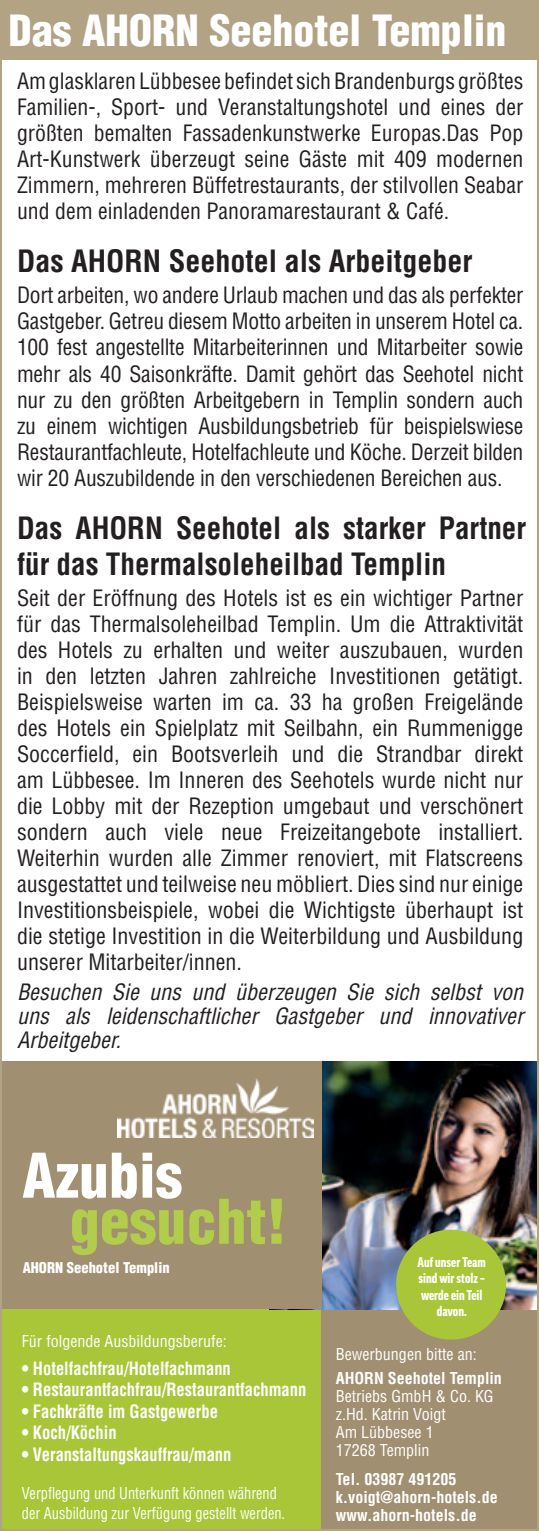
<style>
.page{position:relative;width:539px;height:1531px;background:#fff}
.page>*{position:absolute;margin:0;border:0;box-sizing:border-box;transform-origin:0 0}
.t1{font:900 condensed 42px "Helvetica LT Std";color:#fff}
.t2{font:700 condensed 30px/36px "Helvetica LT Std";color:#231f20}
.t3{font:condensed 22px/26px "Helvetica LT Std";color:#231f20;text-align:justify}
.t4{font:italic condensed 22px/24px "Helvetica LT Std";color:#231f20;text-align:justify}
.t5{font:700 condensed 18px "Helvetica LT Std";color:#fff;scale:.92 1}
.t6{font:condensed 16px/18px "Helvetica LT Std";color:#fff}
.t7{font:condensed 16px/19.2px "Helvetica LT Std";color:#fff;scale:.9 1}
.t8{font:700 condensed 16px/18px "Helvetica LT Std";color:#fff}
.t9{font:900 condensed 14.6px "Helvetica";color:#fff}
.t10{font:900 condensed 13.8px/16.4px "Good OT";color:#fff;text-align:center}
</style>
<div class="page">
<div style="left:0;top:1309px;width:321px;height:222px;background:#a9c638"></div>
<div style="left:321px;top:1309px;width:217px;height:222px;background:#a18f71"></div>
<img style="left:321px;top:1061px;width:215px;height:248px">
<div style="left:0;top:1061px;width:321px;height:248px;background:#a18f71"></div>
<svg style="left:23px;top:1152px;width:259px;height:103px"></svg>
<div style="left:396px;top:1229px;width:110px;height:110px;background:#a9c638;border-radius:50%"></div>
<div style="left:0;top:0;width:539px;height:60px;background:#b2a385"></div>
<img style="left:118px;top:1078px;width:195px;height:59px">
<h1 class="t1" style="left:9px;top:4px;width:499px">Das AHORN Seehotel Templin</h1>
<p class="t3" style="left:17px;top:68px;width:508px">Am glasklaren Lübbesee befindet sich Brandenburgs größtes Familien-, Sport- und Veranstaltungshotel und eines der größten bemalten Fassadenkunstwerke Europas.Das Pop Art-Kunstwerk überzeugt seine Gäste mit 409 modernen Zimmern, mehreren Büffetrestaurants, der stilvollen Seabar und dem einladenden Panoramarestaurant &amp; Café.</p>
<h2 class="t2" style="left:17px;top:243px;width:457px">Das AHORN Seehotel als Arbeitgeber</h2>
<p class="t3" style="left:17px;top:282px;width:508px">Dort arbeiten, wo andere Urlaub machen und das als perfekter Gastgeber. Getreu diesem Motto arbeiten in unserem Hotel ca.<br>100 fest angestellte Mitarbeiterinnen und Mitarbeiter sowie mehr als 40 Saisonkräfte. Damit gehört das Seehotel nicht nur zu den größten Arbeitgebern in Templin sondern auch zu einem wichtigen Ausbildungsbetrieb für beispielswiese Restaurantfachleute, Hotelfachleute und Köche. Derzeit bilden wir 20 Auszubildende in den verschiedenen Bereichen aus.</p>
<h2 class="t2" style="left:17px;top:509px;width:510px">Das AHORN Seehotel als starker Partner für das Thermalsoleheilbad Templin</h2>
<p class="t3" style="left:17px;top:585px;width:508px">Seit der Eröffnung des Hotels ist es ein wichtiger Partner für das Thermalsoleheilbad Templin. Um die Attraktivität des Hotels zu erhalten und weiter auszubauen, wurden in den letzten Jahren zahlreiche Investitionen getätigt.<br>Beispielsweise warten im ca. 33 ha großen Freigelände des Hotels ein Spielplatz mit Seilbahn, ein Rummenigge Soccerfield, ein Bootsverleih und die Strandbar direkt am Lübbesee. Im Inneren des Seehotels wurde nicht nur die Lobby mit der Rezeption umgebaut und verschönert sondern auch viele neue Freizeitangebote installiert.<br>Weiterhin wurden alle Zimmer renoviert, mit Flatscreens ausgestattet und teilweise neu möbliert. Dies sind nur einige Investitionsbeispiele, wobei die Wichtigste überhaupt ist die stetige Investition in die Weiterbildung und Ausbildung unserer Mitarbeiter/innen.</p>
<p class="t4" style="left:17px;top:980px;width:507px">Besuchen Sie uns und überzeugen Sie sich selbst von uns als leidenschaftlicher Gastgeber und innovativer Arbeitgeber.</p>
<p class="t9" style="left:23px;top:1258px;width:148px">AHORN Seehotel Templin</p>
<p class="t6" style="left:22px;top:1332px;width:206px">Für folgende Ausbildungsberufe:</p>
<p class="t5" style="left:22px;top:1356px;width:229px">• Hotelfachfrau/Hotelfachmann</p>
<p class="t5" style="left:22px;top:1378px;width:311px">• Restaurantfachfrau/Restaurantfachmann</p>
<p class="t5" style="left:22px;top:1400px;width:215px">• Fachkräfte im Gastgewerbe</p>
<p class="t5" style="left:22px;top:1421px;width:105px">• Koch/Köchin</p>
<p class="t5" style="left:22px;top:1443px;width:229px">• Veranstaltungskauffrau/mann</p>
<p class="t7" style="left:22px;top:1484px;width:294px">Verpflegung und Unterkunft können während der Ausbildung zur Verfügung gestellt werden.</p>
<p class="t10" style="left:417px;top:1254px;width:70px">Auf unser Team sind wir stolz – werde ein Teil davon.</p>
<p class="t6" style="left:336px;top:1345px;width:142px">Bewerbungen bitte an:</p>
<p class="t8" style="left:336px;top:1369px;width:167px">AHORN Seehotel Templin</p>
<p class="t6" style="left:336px;top:1387px;width:159px">Betriebs GmbH &amp; Co. KG z.Hd. Katrin Voigt<br>Am Lübbesee 1<br>17268 Templin</p>
<p class="t8" style="left:336px;top:1470px;width:163px">Tel. 03987 491205 k.voigt@ahorn-hotels.de www.ahorn-hotels.de</p>
</div>
